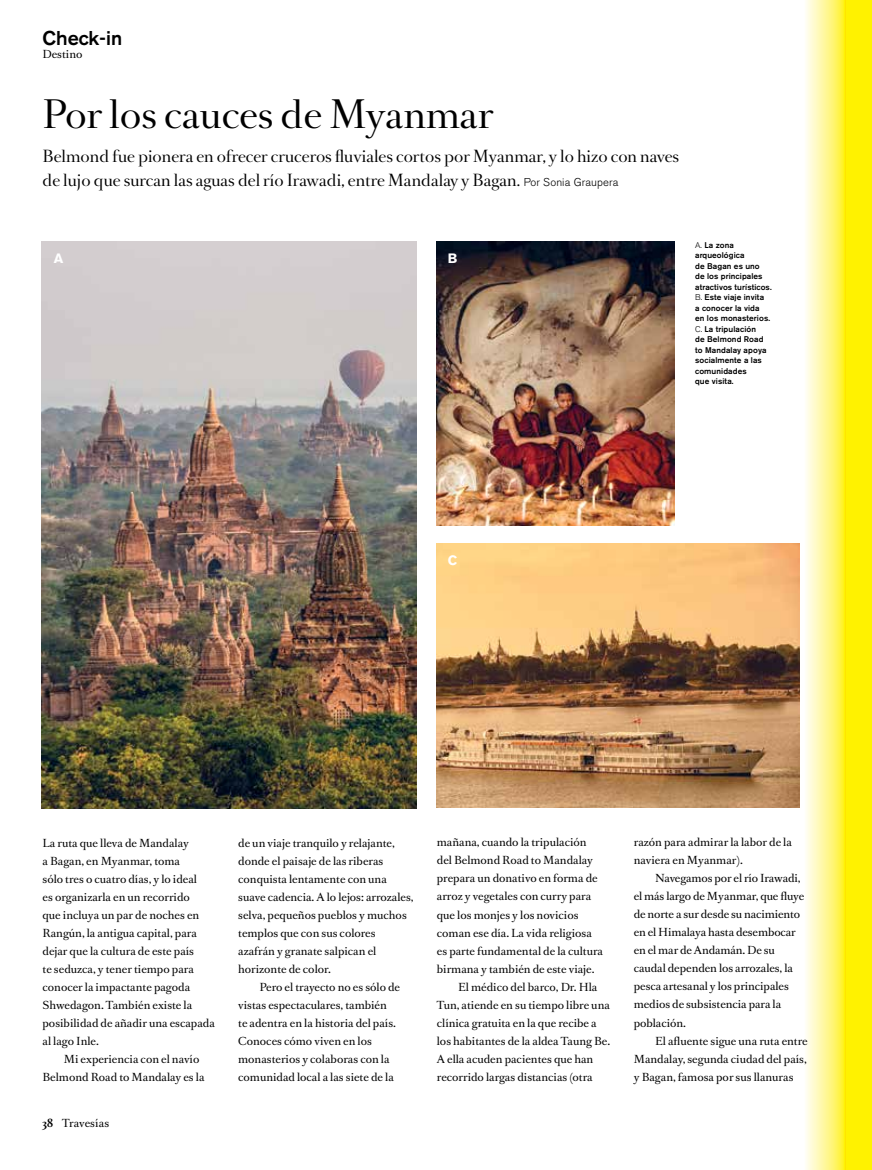
<style>
.page{position:relative;width:872px;height:1170px;background:#fff}
.page>*{position:absolute;margin:0;border:0;box-sizing:border-box;transform-origin:0 0}
.t1{font:35.1px "Romain BP Headline";color:#000}
.t2{font:500 19.8px "Akzidenz Grotesk BE";color:#000}
.t3{font:15px/24px "Romain BP Headline";color:#000}
.t4{font:700 13.5px "Akzidenz Grotesk BE";color:#fff}
.t5{font:10.5px/18px "Romain BP Text";color:#000}
.t6{font:500 8.25px/10.5px "Akzidenz Grotesk BE";letter-spacing:.01em;color:#000}
.s1{font-family:"Akzidenz Grotesk BE";font-weight:300;font-size:11.25px}
.s2{font-weight:300}
.s3{font-weight:700}
</style>
<div class="page">
<img style="left:436px;top:543px;width:363px;height:264px">
<img style="left:41px;top:241px;width:375px;height:567px">
<img style="left:436px;top:241px;width:238px;height:284px">
<div style="left:845px;top:0;width:27px;height:1169px;background:#fff200"></div>
<svg style="left:806px;top:0;width:40px;height:1169px;background:#fff78e"></svg>
<h2 class="t2" style="left:43px;top:26px;width:81px">Check-in</h2>
<p class="t5" style="left:43px;top:44px;width:41px">Destino</p>
<h1 class="t1" style="left:43px;top:96px;width:452px">Por los cauces de Myanmar</h1>
<h3 class="t3" style="left:43px;top:144px;width:638px">Belmond fue pionera en ofrecer cruceros fluviales cortos por Myanmar, y lo hizo con naves de lujo que surcan las aguas del río Irawadi, entre Mandalay y Bagan. <span class="s1">Por Sonia Graupera</span></h3>
<p class="t4" style="left:54px;top:251px;width:11px">A</p>
<p class="t4" style="left:448px;top:251px;width:11px">B</p>
<p class="t6" style="left:695px;top:239px;width:78px"><span class="s2">A.</span> La zona arqueológica<br>de Bagan es uno<br>de los principales atractivos turísticos.<br><span class="s2">B.</span> Este viaje invita<br>a conocer la vida<br>en los monasterios.<br><span class="s2">C.</span> La tripulación<br>de Belmond Road to Mandalay apoya socialmente a las comunidades<br>que visita.</p>
<p class="t4" style="left:448px;top:552px;width:11px">C</p>
<p class="t5" style="left:43px;top:832px;width:174px">La ruta que lleva de Mandalay<br>a Bagan, en Myanmar, toma<br>sólo tres o cuatro días, y lo ideal<br>es organizarla en un recorrido<br>que incluya un par de noches en<br>Rangún, la antigua capital, para dejar que la cultura de este país<br>te seduzca, y tener tiempo para conocer la impactante pagoda<br>Shwedagon. También existe la posibilidad de añadir una escapada al lago Inle.</p>
<p class="t5" style="left:43px;top:1048px;width:163px;text-indent:21px">Mi experiencia con el navío<br>Belmond Road to Mandalay es la</p>
<p class="t5" style="left:43px;top:1113px;width:68px"><span class="s3">38</span> Travesías</p>
<p class="t5" style="left:238px;top:832px;width:177px">de un viaje tranquilo y relajante, donde el paisaje de las riberas conquista lentamente con una suave cadencia. A lo lejos: arrozales, selva, pequeños pueblos y muchos templos que con sus colores azafrán y granate salpican el horizonte de color.</p>
<p class="t5" style="left:238px;top:976px;width:163px;text-indent:21px">Pero el trayecto no es sólo de vistas espectaculares, también<br>te adentra en la historia del país.<br>Conoces cómo viven en los monasterios y colaboras con la comunidad local a las siete de la</p>
<p class="t5" style="left:437px;top:832px;width:151px">mañana, cuando la tripulación</p>
<p class="t5" style="left:437px;top:850px;width:157px">del Belmond Road to Mandalay</p>
<p class="t5" style="left:437px;top:868px;width:162px">prepara un donativo en forma de</p>
<p class="t5" style="left:437px;top:886px;width:156px">arroz y vegetales con curry para</p>
<p class="t5" style="left:437px;top:904px;width:143px">que los monjes y los novicios</p>
<p class="t5" style="left:437px;top:922px;width:156px">coman ese día. La vida religiosa</p>
<p class="t5" style="left:437px;top:940px;width:168px">es parte fundamental de la cultura</p>
<p class="t5" style="left:437px;top:958px;width:159px">birmana y también de este viaje.</p>
<p class="t5" style="left:458px;top:976px;width:141px">El médico del barco, Dr. Hla</p>
<p class="t5" style="left:437px;top:994px;width:175px">Tun, atiende en su tiempo libre una</p>
<p class="t5" style="left:437px;top:1012px;width:161px">clínica gratuita en la que recibe a</p>
<p class="t5" style="left:437px;top:1030px;width:175px">los habitantes de la aldea Taung Be.</p>
<p class="t5" style="left:437px;top:1048px;width:158px">A ella acuden pacientes que han</p>
<p class="t5" style="left:437px;top:1066px;width:157px">recorrido largas distancias (otra</p>
<p class="t5" style="left:634px;top:832px;width:160px">razón para admirar la labor de la naviera en Myanmar).</p>
<p class="t5" style="left:634px;top:868px;width:172px;text-indent:21px">Navegamos por el río Irawadi, el más largo de Myanmar, que fluye de norte a sur desde su nacimiento en el Himalaya hasta desembocar en el mar de Andamán. De su caudal dependen los arrozales, la pesca artesanal y los principales medios de subsistencia para la población.</p>
<p class="t5" style="left:634px;top:1030px;width:175px;text-align:justify;text-indent:21px">El afluente sigue una ruta entre Mandalay, segunda ciudad del país, y Bagan, famosa por sus llanuras</p>
</div>
